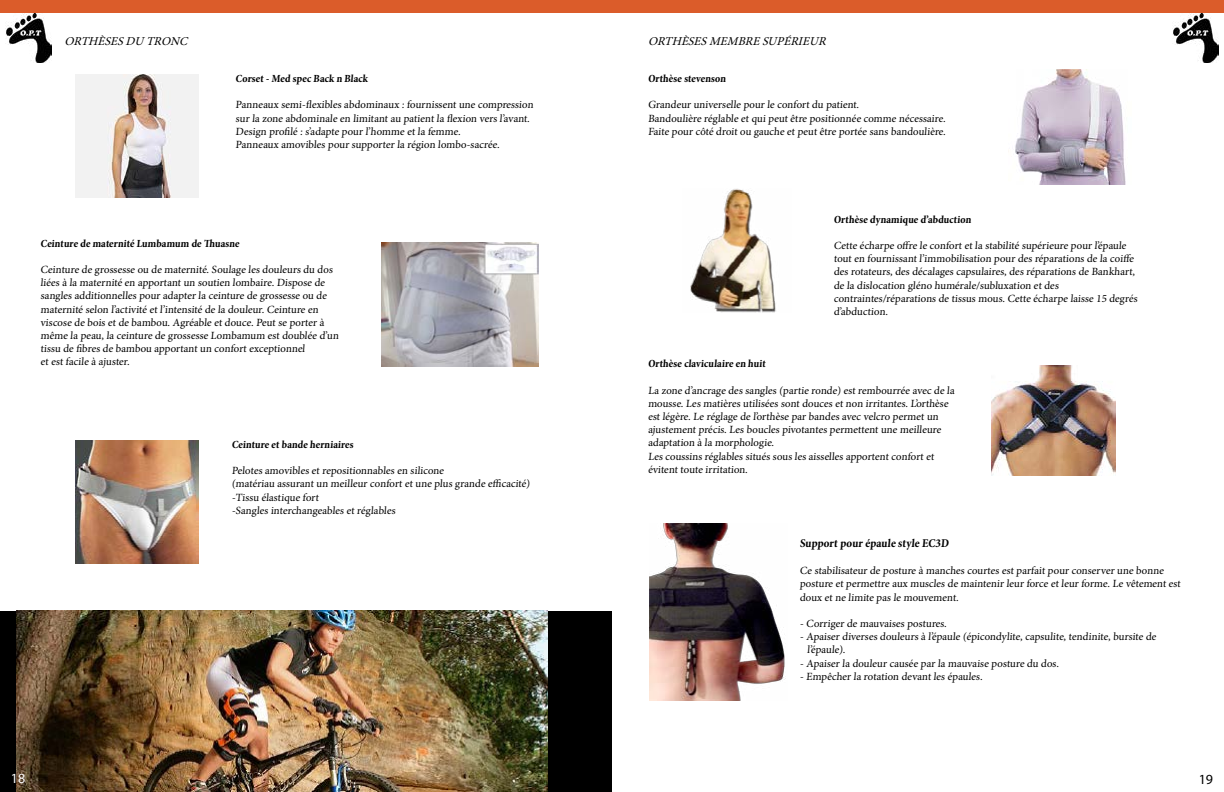
<style>
.page{position:relative;width:1224px;height:792px;background:#fff}
.page>*{position:absolute;margin:0;border:0;box-sizing:border-box;transform-origin:0 0}
.t1{font:14px "Myriad Pro";color:#fff}
.t2{font:14px "Myriad Pro";color:#000}
.t3{font:italic 12px "Minion Pro";color:#000}
.t4{font:700 condensed 12px "Minion Pro";color:#000}
.t5{font:11px/13.2px "Minion Pro";letter-spacing:-.01em;color:#000}
.t6{font:700 condensed 11px "Minion Pro";color:#000}
</style>
<div class="page">
<div style="left:0;top:0;width:1224px;height:13px;background:#db5c2a"></div>
<img style="left:5px;top:14px;width:46px;height:49px">
<img style="left:1173px;top:14px;width:46px;height:49px">
<div style="left:0;top:612px;width:612px;height:180px;background:#000"></div>
<img style="left:75px;top:74px;width:124px;height:124px">
<img style="left:382px;top:243px;width:157px;height:123px">
<img style="left:76px;top:440px;width:123px;height:124px">
<img style="left:16px;top:610px;width:531px;height:182px">
<img style="left:1015px;top:69px;width:111px;height:115px">
<img style="left:690px;top:189px;width:86px;height:123px">
<img style="left:991px;top:365px;width:125px;height:110px">
<img style="left:649px;top:523px;width:137px;height:177px">
<p class="t3" style="left:65px;top:33px;width:128px">ORTHÈSESDU TRONC</p>
<p class="t6" style="left:236px;top:71px;width:135px">Corset - Med spec Back n Black</p>
<p class="t5" style="left:236px;top:98px;width:301px">Panneaux semi-flexibles abdominaux : fournissent une compression sur la zone abdominale en limitant au patient la flexion vers l’avant.<br>Design profilé : s’adapte pour l’homme et la femme.<br>Panneaux amovibles pour supporter la région lombo-sacrée.</p>
<p class="t6" style="left:40px;top:236px;width:202px">Ceinture de maternité Lumbamum de Thuasne</p>
<p class="t5" style="left:41px;top:263px;width:301px">Ceinture de grossesse ou de maternité. Soulage les douleurs du dos liées à la maternité en apportant un soutien lombaire. Dispose de sangles additionnelles pour adapter la ceinture de grossesse ou de maternité selon l’activité et l’intensité de la douleur. Ceinture en viscose de bois et de bambou. Agréable et douce. Peut se porter à même la peau, la ceinture de grossesse Lombamum est doublée d’un tissu de fibres de bambou apportant un confort exceptionnel<br>et est facile à ajuster.</p>
<p class="t6" style="left:232px;top:437px;width:125px">Ceinture et bande herniaires</p>
<p class="t5" style="left:232px;top:464px;width:301px">Pelotes amovibles et repositionnables en silicone<br>(matériau assurant un meilleur confort et une plus grande efficacité) -Tissu élastique fort<br>-Sangles interchangeables et réglables</p>
<p class="t3" style="left:648px;top:33px;width:183px">ORTHÈSESMEMBRESUPÉRIEUR</p>
<p class="t6" style="left:648px;top:71px;width:81px">Orthèse stevenson</p>
<p class="t5" style="left:648px;top:98px;width:301px">Grandeur universelle pour le confort du patient.<br>Bandoulière réglable et qui peut être positionnée comme nécessaire.<br>Faite pour côté droit ou gauche et peut être portée sans bandoulière.</p>
<p class="t6" style="left:834px;top:211px;width:140px">Orthèse dynamique d’abduction</p>
<p class="t5" style="left:834px;top:239px;width:307px">Cette écharpe offre le confort et la stabilité supérieure pour l’épaule tout en fournissant l’immobilisation pour des réparations de la coiffe des rotateurs, des décalages capsulaires, des réparations de Bankhart, de la dislocation gléno humérale/subluxation et des contraintes/réparations de tissus mous. Cette écharpe laisse 15 degrés d’abduction.</p>
<p class="t6" style="left:648px;top:356px;width:120px">Orthèse claviculaire en huit</p>
<p class="t5" style="left:648px;top:384px;width:309px">La zone d’ancrage des sangles (partie ronde) est rembourrée avec de la mousse. Les matières utilisées sont douces et non irritantes. L’orthèse est légère. Le réglage de l’orthèse par bandes avec velcro permet un ajustement précis. Les boucles pivotantes permettent une meilleure adaptation à la morphologie.<br>Les coussins réglables situés sous les aisselles apportent confort et évitent toute irritation.</p>
<p class="t4" style="left:800px;top:534px;width:152px">Support pour épaule style EC3D</p>
<p class="t5" style="left:800px;top:564px;width:384px">Ce stabilisateur de posture à manches courtes est parfait pour conserver une bonne posture et permettre aux muscles de maintenir leur force et leur forme. Le vêtement est doux et ne limite pas le mouvement.</p>
<p class="t5" style="left:800px;top:617px;width:150px">- Corriger de mauvaises postures.</p>
<p class="t5" style="left:807px;top:630px;width:352px;text-indent:-7px">- Apaiser diverses douleurs à l’épaule (épicondylite, capsulite, tendinite, bursite de l’épaule).</p>
<p class="t5" style="left:800px;top:657px;width:262px">- Apaiser la douleur causée par la mauvaise posture du dos.</p>
<p class="t5" style="left:800px;top:670px;width:186px">- Empêcher la rotation devant les épaules.</p>
<p class="t1" style="left:11px;top:769px;width:16px">18</p>
<p class="t2" style="left:1199px;top:770px;width:16px">19</p>
</div>
